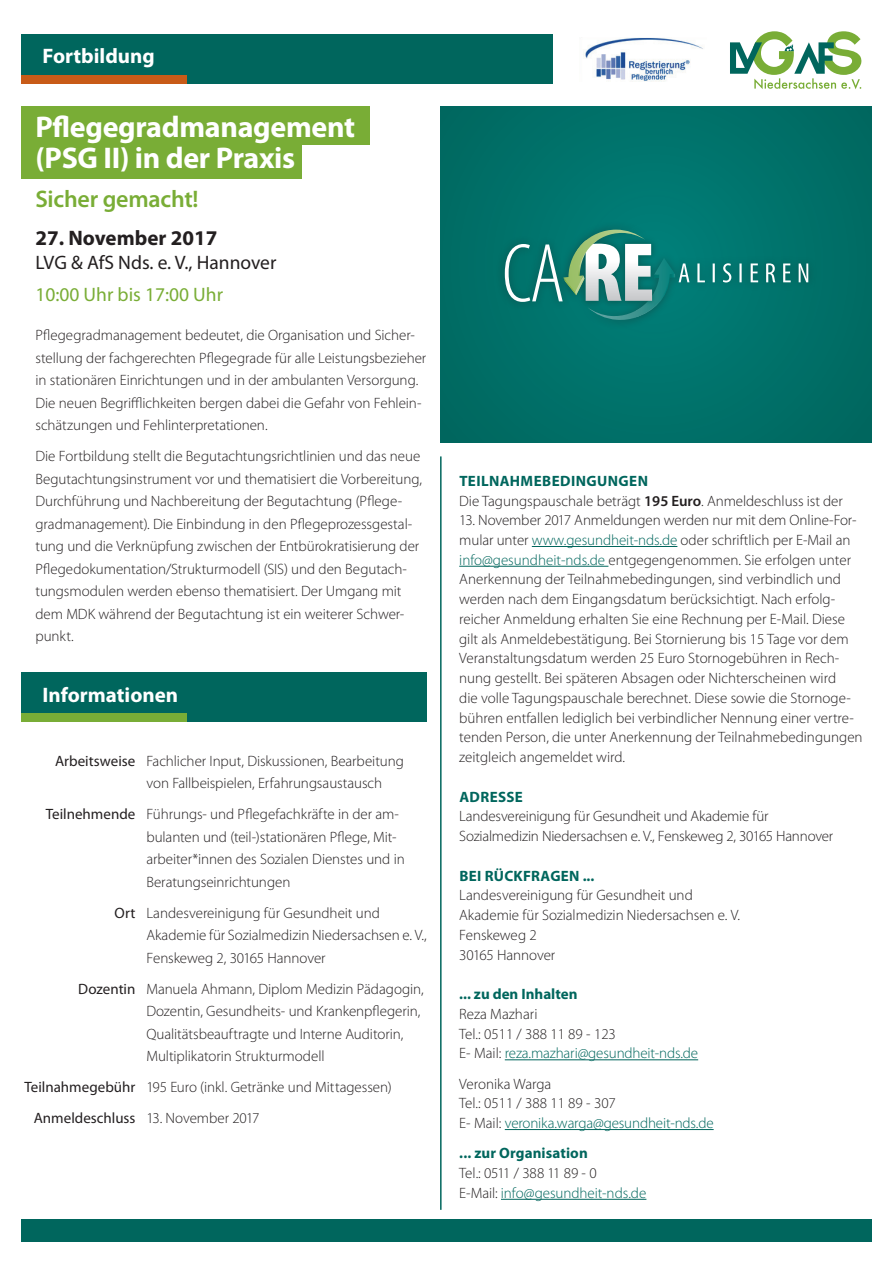
<style>
.page{position:relative;width:893px;height:1263px;background:#fff}
.page>*{position:absolute;margin:0;border:0;box-sizing:border-box;transform-origin:0 0}
.t1{font:700 30px/31.5px "Myriad Pro";letter-spacing:-.01em;color:#fff}
.t2{font:600 24px "Myriad Pro";letter-spacing:-.01em;color:#79ad36}
.t3{font:700 21px "Myriad Pro";color:#fff}
.t4{font:700 21px "Myriad Pro";color:#231f20}
.t5{font:19.5px "Myriad Pro";color:#231f20}
.t6{font:19.5px "Myriad Pro";color:#79ad36}
.t7{font:300 15px/19.8px "Myriad Pro";color:#231f20}
.t8{font:15px/31px "Myriad Pro";color:#231f20;text-align:right}
.t9{font:700 15px "Myriad Pro";letter-spacing:.01em;color:#00665d}
.s1{font-weight:700;color:#00665d}
.s2{font-weight:600}
.s3{color:#00665d}
</style>
<div class="page">
<div style="left:21px;top:34px;width:532px;height:49px;background:#00665d"></div>
<img style="left:583px;top:37px;width:120px;height:45px">
<div style="left:21px;top:106px;width:349px;height:39px;background:#79ad36"></div>
<div style="left:21px;top:141px;width:280px;height:38px;background:#79ad36"></div>
<svg style="left:730px;top:31px;width:131px;height:58px"></svg>
<hr style="left:440px;top:456px;width:2px;height:754px;background:#00665d">
<hr style="left:532px;top:546px;width:145px;height:1px;background:#00665d">
<hr style="left:459px;top:566px;width:149px;height:1px;background:#00665d">
<hr style="left:505px;top:1059px;width:193px;height:1px;background:#00665d">
<hr style="left:505px;top:1129px;width:209px;height:1px;background:#00665d">
<hr style="left:501px;top:1199px;width:145px;height:1px;background:#00665d">
<div style="left:21px;top:75px;width:166px;height:9px;background:#c85b18"></div>
<div style="left:21px;top:673px;width:406px;height:49px;background:#00665d"></div>
<div style="left:21px;top:714px;width:166px;height:8px;background:#79ad36"></div>
<div style="left:21px;top:1219px;width:851px;height:23px;background:#00665d"></div>
<div style="left:441px;top:106px;width:431px;height:336px;background:#007068"></div>
<div style="left:496px;top:221px;width:322px;height:108px;background:#00746d"></div>
<svg style="left:505px;top:230px;width:303px;height:90px"></svg>
<h3 class="t3" style="left:43px;top:42px;width:114px">Fortbildung</h3>
<h1 class="t1" style="left:35px;top:110px;width:321px">Pflegegradmanagement (PSG II) in der Praxis</h1>
<h2 class="t2" style="left:35px;top:184px;width:165px">Sicher gemacht!</h2>
<h3 class="t4" style="left:35px;top:225px;width:183px">27. November 2017</h3>
<h3 class="t5" style="left:35px;top:250px;width:243px">LVG &amp; AfS Nds. e. V., Hannover</h3>
<h3 class="t6" style="left:35px;top:283px;width:189px">10:00 Uhr bis 17:00 Uhr</h3>
<p class="t7" style="left:35px;top:324px;width:392px;line-height:22.5px">Pflegegradmanagement bedeutet, die Organisation und Sicher&shy;stellung der fachgerechten Pflegegrade für alle Leistungsbezieher in stationären Einrichtungen und in der ambulanten Versorgung.<br>Die neuen Begrifflichkeiten bergen dabei die Gefahr von Fehlein&shy;schätzungen und Fehlinterpretationen.</p>
<p class="t7" style="left:35px;top:445px;width:388px;line-height:22.5px">Die Fortbildung stellt die Begutachtungsrichtlinien und das neue Begutachtungsinstrument vor und thematisiert die Vorbereitung, Durchführung und Nachbereitung der Begutachtung (Pflege&shy;gradmanagement). Die Einbindung in den Pflegeprozessgestal&shy;tung und die Verknüpfung zwischen der Entbürokratisierung der Pflegedokumentation/Strukturmodell (SIS) und den Begutach&shy;tungsmodulen werden ebenso thematisiert. Der Umgang mit dem MDK während der Begutachtung ist ein weiterer Schwer&shy;punkt.</p>
<h3 class="t3" style="left:43px;top:681px;width:137px">Informationen</h3>
<p class="t8" style="left:55px;top:745px;width:82px">Arbeitsweise</p>
<p class="t8" style="left:46px;top:798px;width:91px">Teilnehmende</p>
<p class="t8" style="left:115px;top:897px;width:22px">Ort</p>
<p class="t8" style="left:78px;top:973px;width:59px">Dozentin</p>
<p class="t8" style="left:24px;top:1071px;width:112px">Teilnahmegebühr<br>Anmeldeschluss</p>
<p class="t7" style="left:146px;top:749px;width:259px;line-height:22.5px">Fachlicher Input, Diskussionen, Bearbeitung von Fallbeispielen, Erfahrungsaustausch</p>
<p class="t7" style="left:146px;top:803px;width:260px;line-height:22.5px">Führungs- und Pflegefachkräfte in der am&shy;bulanten und (teil-)stationären Pflege, Mit&shy;arbeiter*innen des Sozialen Dienstes und in Beratungseinrichtungen</p>
<p class="t7" style="left:146px;top:901px;width:282px;line-height:22.5px">Landesvereinigung für Gesundheit und<br>Akademie für Sozialmedizin Niedersachsen e. V.,<br>Fenskeweg 2, 30165 Hannover</p>
<p class="t7" style="left:146px;top:977px;width:279px;line-height:22.5px">Manuela Ahmann, Diplom Medizin Pädagogin, Dozentin, Gesundheits- und Krankenpflegerin, Qualitätsbeauftragte und Interne Auditorin, Multiplikatorin Strukturmodell</p>
<p class="t7" style="left:146px;top:1077px;width:247px">195 Euro (inkl. Getränke und Mittagessen)</p>
<p class="t7" style="left:146px;top:1108px;width:115px">13. November 2017</p>
<p class="t7" style="left:459px;top:471px;width:385px"><span class="s1">TEILNAHMEBEDINGUNGEN<br></span>Die Tagungspauschale beträgt <span class="s2">195 Euro</span>. Anmeldeschluss ist der</p>
<p class="t7" style="left:459px;top:510px;width:405px">13. November 2017 Anmeldungen werden nur mit dem Online-For&shy;mular unter <span class="s3">www.gesundheit-nds.de</span> oder schriftlich per E-Mail an <span class="s3">info@gesundheit-nds.de</span> entgegengenommen. Sie erfolgen unter Anerkennung der Teilnahmebedingungen, sind verbindlich und werden nach dem Eingangsdatum berücksichtigt. Nach erfolg&shy;reicher Anmeldung erhalten Sie eine Rechnung per E-Mail. Diese gilt als Anmeldebestätigung. Bei Stornierung bis 15 Tage vor dem Veranstaltungsdatum werden 25 Euro Stornogebühren in Rech&shy;nung gestellt. Bei späteren Absagen oder Nichterscheinen wird<br>die volle Tagungspauschale berechnet. Diese sowie die Stornoge&shy;bühren entfallen lediglich bei verbindlicher Nennung einer vertre&shy;tenden Person, die unter Anerkennung der Teilnahmebedingungen zeitgleich angemeldet wird.</p>
<p class="t9" style="left:459px;top:787px;width:65px">ADRESSE</p>
<p class="t7" style="left:459px;top:806px;width:376px">Landesvereinigung für Gesundheit und Akademie für<br>Sozialmedizin Niedersachsen e. V., Fenskeweg 2, 30165 Hannover</p>
<p class="t9" style="left:459px;top:866px;width:137px">BEI RÜCKFRAGEN ...</p>
<p class="t7" style="left:459px;top:885px;width:282px">Landesvereinigung für Gesundheit und<br>Akademie für Sozialmedizin Niedersachsen e. V.<br>Fenskeweg 2<br>30165 Hannover</p>
<p class="t9" style="left:459px;top:984px;width:120px">... zu den Inhalten</p>
<p class="t7" style="left:459px;top:1004px;width:240px">Reza Mazhari<br>Tel.: 0511 / 388 11 89 - 123<br>E- Mail: <span class="s3">reza.mazhari@gesundheit-nds.de</span></p>
<p class="t7" style="left:459px;top:1073px;width:256px">Veronika Warga<br>Tel.: 0511 / 388 11 89 - 307<br>E- Mail: <span class="s3">veronika.warga@gesundheit-nds.de</span></p>
<p class="t9" style="left:459px;top:1143px;width:130px">... zur Organisation</p>
<p class="t7" style="left:459px;top:1163px;width:189px">Tel.: 0511 / 388 11 89 - 0<br>E-Mail: <span class="s3">info@gesundheit-nds.de</span></p>
</div>
